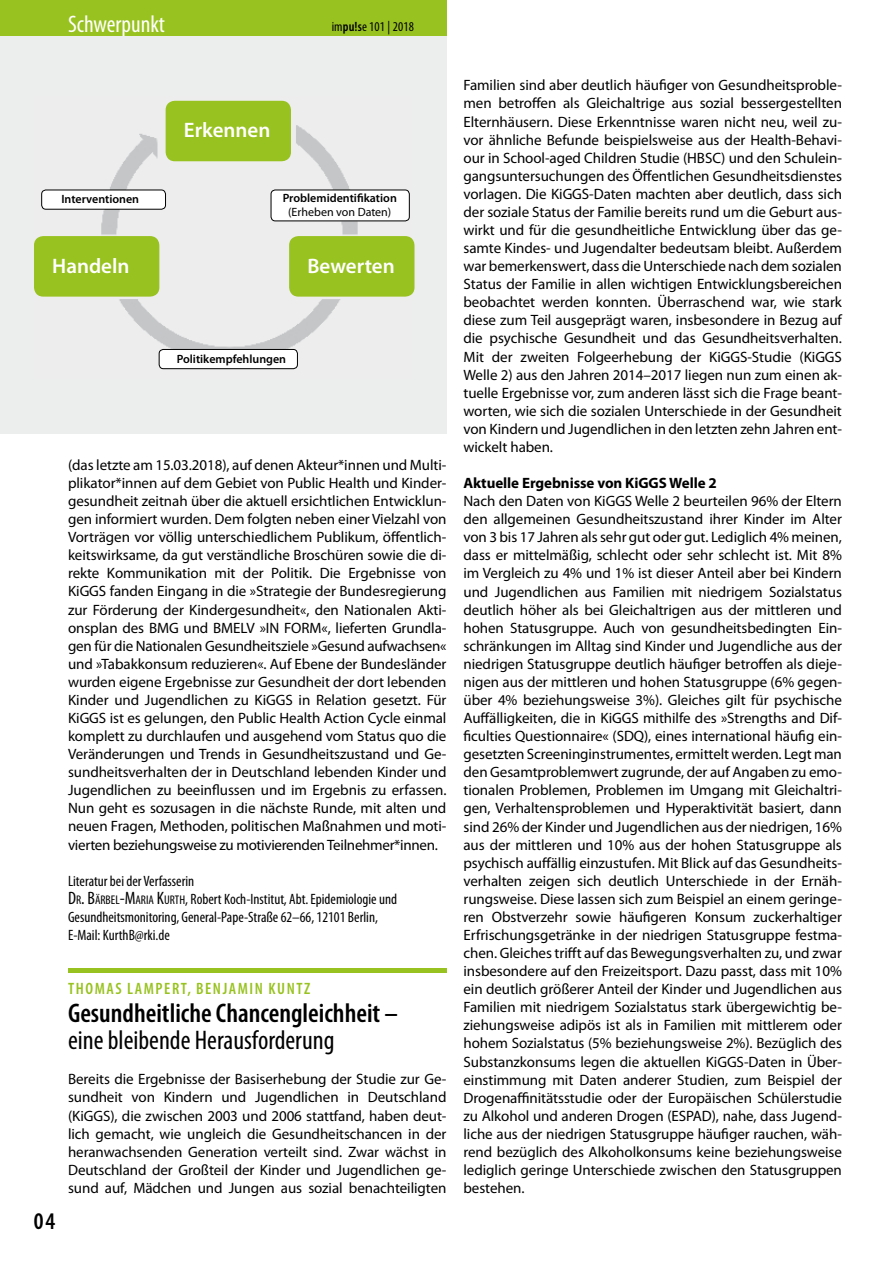
<style>
.page{position:relative;width:893px;height:1263px;background:#fff}
.page>*{position:absolute;margin:0;border:0;box-sizing:border-box;transform-origin:0 0}
.t1{font:600 condensed 27px "Myriad Pro";color:#000}
.t2{font:condensed 27px "Myriad Pro";color:#000}
.t3{font:condensed 24px "Myriad Pro";color:#fff}
.t4{font:600 condensed 24px "Myriad Pro";color:#000}
.t5{font:600 21px "Myriad Pro";color:#fff}
.t6{font:600 condensed 16.5px "Myriad Pro";letter-spacing:.095em;color:#98c21f}
.t7{font:15px/18.1px "Myriad Pro";letter-spacing:-.005em;color:#000;text-align:justify}
.t8{font:condensed 15px/18px "Myriad Pro";color:#000}
.t9{font:700 15px "Myriad Pro";letter-spacing:-.005em;color:#000}
.t10{font:condensed 13.5px "Myriad Pro";letter-spacing:.01em;color:#000}
.t11{font:600 12px "Myriad Pro";color:#000}
.t12{font:12px "Myriad Pro";color:#000}
.s1{font-weight:600}
.s2{font-size:18px}
.s3{font-size:12.6px}
</style>
<div class="page">
<div style="left:0;top:0;width:446px;height:36px;background:#98c21f"></div>
<div style="left:68px;top:968px;width:378px;height:5px;background:#98c21f"></div>
<div style="left:0;top:36px;width:446px;height:398px;background:#eceded"></div>
<img style="left:34px;top:100px;width:377px;height:270px">
<div style="left:166px;top:102px;width:124px;height:59px;background:#98c21f;border-radius:9px"></div>
<div style="left:166px;top:101px;width:125px;height:60px;border:2px solid #98c21f;border-radius:9px"></div>
<div style="left:35px;top:237px;width:124px;height:59px;background:#98c21f;border-radius:9px"></div>
<div style="left:34px;top:236px;width:125px;height:61px;border:2px solid #98c21f;border-radius:9px"></div>
<div style="left:290px;top:237px;width:124px;height:59px;background:#98c21f;border-radius:9px"></div>
<div style="left:289px;top:236px;width:125px;height:61px;border:2px solid #98c21f;border-radius:9px"></div>
<div style="left:42px;top:190px;width:124px;height:19px;background:#fff;border-radius:4px"></div>
<div style="left:41px;top:190px;width:125px;height:20px;border:1px solid #000;border-radius:4px"></div>
<div style="left:159px;top:349px;width:138px;height:20px;background:#fff;border-radius:4px"></div>
<div style="left:159px;top:349px;width:139px;height:20px;border:1px solid #000;border-radius:4px"></div>
<div style="left:271px;top:190px;width:138px;height:31px;background:#fff;border-radius:4px"></div>
<div style="left:271px;top:190px;width:139px;height:31px;border:1px solid #000;border-radius:4px"></div>
<h2 class="t3" style="left:68px;top:11px;width:98px">Schwerpunkt</h2>
<p class="t10" style="left:332px;top:20px;width:84px">im<span class="s1">pu!s</span>e 101 | 2018</p>
<p class="t11" style="left:61px;top:193px;width:79px">Interventionen</p>
<h3 class="t5" style="left:184px;top:119px;width:88px">Erkennen</h3>
<p class="t11" style="left:283px;top:191px;width:116px">Problemidentifikation</p>
<p class="t12" style="left:288px;top:205px;width:105px">(Erheben von Daten)</p>
<h3 class="t5" style="left:52px;top:254px;width:79px">Handeln</h3>
<h3 class="t5" style="left:307px;top:254px;width:89px">Bewerten</h3>
<p class="t11" style="left:177px;top:352px;width:111px">Politikempfehlungen</p>
<p class="t7" style="left:68px;top:456px;width:380px">(das letzte am 15.03.2018), auf denen Akteur*innen und Multi&shy;plikator*innen auf dem Gebiet von Public Health und Kinder&shy;gesundheit zeitnah über die aktuell ersichtlichen Entwicklun&shy;gen informiert wurden. Dem folgten neben einer Vielzahl von Vorträgen vor völlig unterschiedlichem Publikum, öffentlich&shy;keitswirksame, da gut verständliche Broschüren sowie die di&shy;rekte Kommunikation mit der Politik. Die Ergebnisse von KiGGS fanden Eingang in die »Strategie der Bundesregierung zur Förderung der Kindergesundheit«, den Nationalen Akti&shy;onsplan des BMG und BMELV »IN FORM«, lieferten Grundla&shy;gen für die Nationalen Gesundheitsziele »Gesund aufwachsen« und »Tabakkonsum reduzieren«. Auf Ebene der Bundesländer wurden eigene Ergebnisse zur Gesundheit der dort lebenden Kinder und Jugendlichen zu KiGGS in Relation gesetzt. Für KiGGS ist es gelungen, den Public Health Action Cycle einmal komplett zu durchlaufen und ausgehend vom Status quo die Veränderungen und Trends in Gesundheitszustand und Ge&shy;sundheitsverhalten der in Deutschland lebenden Kinder und Jugendlichen zu beeinflussen und im Ergebnis zu erfassen.<br>Nun geht es sozusagen in die nächste Runde, mit alten und neuen Fragen, Methoden, politischen Maßnahmen und moti&shy;vierten beziehungsweise zu motivierenden Teilnehmer*innen.</p>
<p class="t8" style="left:68px;top:872px;width:330px">Literatur bei der Verfasserin<br><span class="s2">D</span><span class="s3">R</span><span class="s2">. B</span><span class="s3">ÄRBEL</span><span class="s2">-M</span><span class="s3">ARIA</span> <span class="s2">K</span><span class="s3">URTH</span>, Robert Koch-Institut, Abt. Epidemiologie und Gesundheitsmonitoring, General-Pape-Straße 62–66, 12101 Berlin, E-Mail: KurthB@rki.de</p>
<h2 class="t4" style="left:34px;top:1208px;width:23px">04</h2>
<p class="t6" style="left:68px;top:979px;width:244px">Thomas Lampert, Benjamin Kuntz</p>
<h1 class="t1" style="left:68px;top:998px;width:331px">Gesundheitliche Chancengleichheit –</h1>
<h1 class="t2" style="left:68px;top:1026px;width:268px">eine bleibende Herausforderung</h1>
<p class="t7" style="left:68px;top:1070px;width:380px">Bereits die Ergebnisse der Basiserhebung der Studie zur Ge&shy;sundheit von Kindern und Jugendlichen in Deutschland (KiGGS), die zwischen 2003 und 2006 stattfand, haben deut&shy;lich gemacht, wie ungleich die Gesundheitschancen in der heranwachsenden Generation verteilt sind. Zwar wächst in Deutschland der Großteil der Kinder und Jugendlichen ge&shy;sund auf, Mädchen und Jungen aus sozial benachteiligten</p>
<p class="t7" style="left:463px;top:77px;width:380px">Familien sind aber deutlich häufiger von Gesundheitsproble&shy;men betroffen als Gleichaltrige aus sozial bessergestellten Elternhäusern. Diese Erkenntnisse waren nicht neu, weil zu&shy;vor ähnliche Befunde beispielsweise aus der Health-Behavi&shy;our in School-aged Children Studie (HBSC) und den Schulein&shy;gangsuntersuchungen des Öffentlichen Gesundheitsdienstes vorlagen. Die KiGGS-Daten machten aber deutlich, dass sich der soziale Status der Familie bereits rund um die Geburt aus&shy;wirkt und für die gesundheitliche Entwicklung über das ge&shy;samte Kindes- und Jugendalter bedeutsam bleibt. Außerdem war bemerkenswert, dass die Unterschiede nach dem sozialen Status der Familie in allen wichtigen Entwicklungsbereichen beobachtet werden konnten. Überraschend war, wie stark diese zum Teil ausgeprägt waren, insbesondere in Bezug auf die psychische Gesundheit und das Gesundheitsverhalten.<br>Mit der zweiten Folgeerhebung der KiGGS-Studie (KiGGS Welle 2) aus den Jahren 2014–2017 liegen nun zum einen ak&shy;tuelle Ergebnisse vor, zum anderen lässt sich die Frage beant&shy;worten, wie sich die sozialen Unterschiede in der Gesundheit von Kindern und Jugendlichen in den letzten zehn Jahren ent&shy;wickelt haben.</p>
<p class="t9" style="left:463px;top:475px;width:255px">Aktuelle Ergebnisse von KiGGS Welle 2</p>
<p class="t7" style="left:463px;top:492px;width:380px">Nach den Daten von KiGGS Welle 2 beurteilen 96% der Eltern den allgemeinen Gesundheitszustand ihrer Kinder im Alter von 3 bis 17 Jahren als sehr gut oder gut. Lediglich 4% meinen, dass er mittelmäßig, schlecht oder sehr schlecht ist. Mit 8% im Vergleich zu 4% und 1% ist dieser Anteil aber bei Kindern und Jugendlichen aus Familien mit niedrigem Sozialstatus deutlich höher als bei Gleichaltrigen aus der mittleren und hohen Statusgruppe. Auch von gesundheitsbedingten Ein&shy;schränkungen im Alltag sind Kinder und Jugendliche aus der niedrigen Statusgruppe deutlich häufiger betroffen als dieje&shy;nigen aus der mittleren und hohen Statusgruppe (6% gegen&shy;über 4% beziehungsweise 3%). Gleiches gilt für psychische Auffälligkeiten, die in KiGGS mithilfe des »Strengths and Dif&shy;ficulties Questionnaire« (SDQ), eines international häufig ein&shy;gesetzten Screeninginstrumentes, ermittelt werden. Legt man den Gesamtproblemwert zugrunde, der auf Angaben zu emo&shy;tionalen Problemen, Problemen im Umgang mit Gleichaltri&shy;gen, Verhaltensproblemen und Hyperaktivität basiert, dann sind 26% der Kinder und Jugendlichen aus der niedrigen, 16% aus der mittleren und 10% aus der hohen Statusgruppe als psychisch auffällig einzustufen. Mit Blick auf das Gesundheits&shy;verhalten zeigen sich deutlich Unterschiede in der Ernäh&shy;rungsweise. Diese lassen sich zum Beispiel an einem geringe&shy;ren Obstverzehr sowie häufigeren Konsum zuckerhaltiger Erfrischungsgetränke in der niedrigen Statusgruppe festma&shy;chen. Gleiches trifft auf das Bewegungsverhalten zu, und zwar insbesondere auf den Freizeitsport. Dazu passt, dass mit 10% ein deutlich größerer Anteil der Kinder und Jugendlichen aus Familien mit niedrigem Sozialstatus stark übergewichtig be&shy;ziehungsweise adipös ist als in Familien mit mittlerem oder hohem Sozialstatus (5% beziehungsweise 2%). Bezüglich des Substanzkonsums legen die aktuellen KiGGS-Daten in Über&shy;einstimmung mit Daten anderer Studien, zum Beispiel der Drogenaffinitätsstudie oder der Europäischen Schülerstudie zu Alkohol und anderen Drogen (ESPAD), nahe, dass Jugend&shy;liche aus der niedrigen Statusgruppe häufiger rauchen, wäh&shy;rend bezüglich des Alkoholkonsums keine beziehungsweise lediglich geringe Unterschiede zwischen den Statusgruppen bestehen.</p>
</div>
